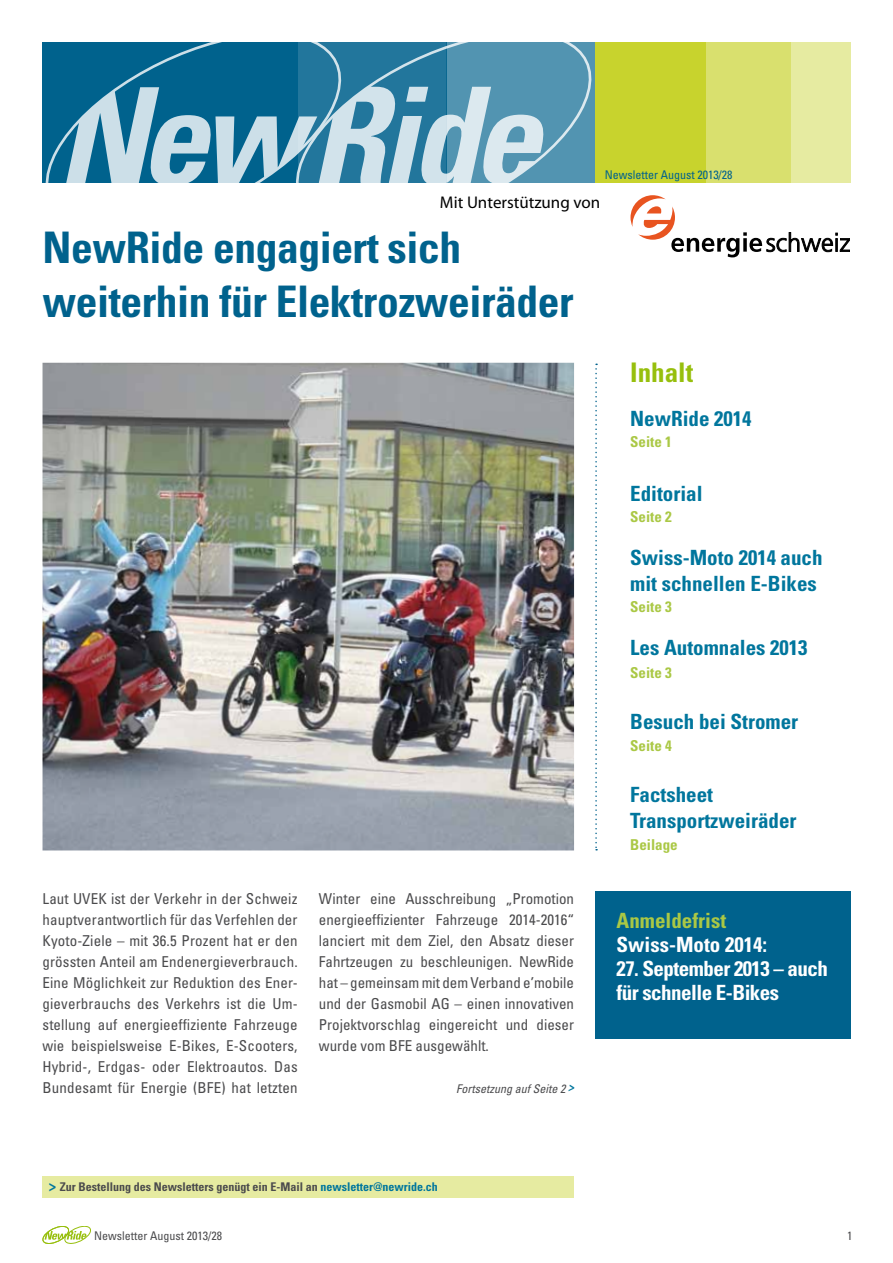
<style>
.page{position:relative;width:893px;height:1263px;background:#fff}
.page>*{position:absolute;margin:0;border:0;box-sizing:border-box;transform-origin:0 0}
.t1{font:700 condensed 43.5px/54px "Univers LT Std";letter-spacing:-.01em;color:#00628d}
.t2{font:700 condensed 27px "Univers LT Std";color:#97bf0d}
.t3{font:700 condensed 21px/25.5px "Univers LT Std";color:#00769d}
.t4{font:700 condensed 21px/24px "Univers LT Std";letter-spacing:-.025em;color:#fff}
.t5{font:700 condensed 21px "Univers LT Std";color:#fff}
.t6{font:700 condensed 21px "Univers LT Std";color:#aac845}
.t7{font:16.95px "Myriad Pro";color:#000}
.t8{font:condensed 15px/21px "Univers LT Std";letter-spacing:.005em;color:#4b4b4d;text-align:justify}
.t9{font:700 condensed 15px "Univers LT Std";color:#aac845}
.t10{font:700 condensed 12px "Univers LT Std";color:#4b4b4d}
.t11{font:condensed 12px "Univers LT Std";color:#4b4b4d}
.t12{font:condensed 12px "Univers LT Std";color:#00628d}
.t13{font:italic condensed 12px "Univers LT Std";color:#4b4b4d}
.s1{font-weight:700;color:#00769d}
.s2{font-size:15px;color:#00769d}
.s3{color:#00769d}
</style>
<div class="page">
<svg style="left:43px;top:1226px;width:48px;height:17px"></svg>
<div style="left:43px;top:1176px;width:531px;height:22px;background:#e6eba1"></div>
<div style="left:791px;top:43px;width:59px;height:140px;background:#e6eba1"></div>
<div style="left:595px;top:43px;width:111px;height:140px;background:#c8d32d"></div>
<div style="left:706px;top:43px;width:85px;height:140px;background:#d9e06e"></div>
<div style="left:44px;top:42px;width:234px;height:141px;background:#00628d"></div>
<svg style="left:66px;top:87px;width:212px;height:96px;background:#66a0ba"></svg>
<svg style="left:278px;top:42px;width:315px;height:141px;background:#66a0ba"></svg>
<svg style="left:595px;top:364px;width:2px;height:486px"></svg>
<svg style="left:630px;top:195px;width:220px;height:62px"></svg>
<div style="left:595px;top:891px;width:255px;height:147px;background:#00628d"></div>
<img style="left:43px;top:363px;width:531px;height:487px">
<p class="t12" style="left:605px;top:167px;width:129px">Newsletter August 2013/28</p>
<p class="t7" style="left:440px;top:193px;width:162px">Mit Unterstützung von</p>
<h1 class="t1" style="left:43px;top:220px;width:533px">NewRide engagiert sich weiterhin für Elektrozweiräder</h1>
<p class="t8" style="left:43px;top:887px;width:257px">Laut UVEK ist der Verkehr in der Schweiz hauptverantwortlich für das Verfehlen der Kyoto-Ziele – mit 36.5 Prozent hat er den grössten Anteil am Endenergieverbrauch.<br>Eine Möglichkeit zur Reduktion des Ener&shy;gieverbrauchs des Verkehrs ist die Um&shy;stellung auf energieeffiziente Fahrzeuge wie beispielsweise E-Bikes, E-Scooters, Hybrid-, Erdgas- oder Elektroautos. Das Bundesamt für Energie (BFE) hat letzten</p>
<p class="t8" style="left:319px;top:887px;width:257px">Winter eine Ausschreibung „Promotion energieeffizienter Fahrzeuge 2014-2016“ lanciert mit dem Ziel, den Absatz dieser Fahrtzeugen zu beschleunigen. NewRide hat – gemeinsam mit dem Verband e’mobile und der Gasmobil AG – einen innovativen Projektvorschlag eingereicht und dieser wurde vom BFE ausgewählt.</p>
<p class="t13" style="left:456px;top:1081px;width:119px">Fortsetzung auf Seite 2 <span class="s1">&gt;</span></p>
<p class="t10" style="left:49px;top:1180px;width:391px"><span class="s2">&gt;</span> Zur Bestellung des Newsletters genügt ein E-Mail an <span class="s3">newsletter@newride.ch</span></p>
<h2 class="t2" style="left:630px;top:356px;width:65px">Inhalt</h2>
<h3 class="t3" style="left:630px;top:405px;width:123px">NewRide 2014</h3>
<p class="t9" style="left:630px;top:432px;width:43px">Seite 1</p>
<h3 class="t3" style="left:630px;top:480px;width:74px">Editorial</h3>
<p class="t9" style="left:630px;top:507px;width:43px">Seite 2</p>
<h3 class="t3" style="left:630px;top:545px;width:194px">Swiss-Moto 2014 auch mit schnellen E-Bikes</h3>
<p class="t9" style="left:630px;top:597px;width:43px">Seite 3</p>
<h3 class="t3" style="left:630px;top:635px;width:179px">Les Automnales 2013</h3>
<p class="t9" style="left:630px;top:663px;width:43px">Seite 3</p>
<h3 class="t3" style="left:630px;top:708px;width:169px">Besuch bei Stromer</h3>
<p class="t9" style="left:630px;top:736px;width:43px">Seite 4</p>
<h3 class="t3" style="left:630px;top:782px;width:168px">Factsheet<br>Transportzweiräder</h3>
<p class="t9" style="left:630px;top:835px;width:49px">Beilage</p>
<h3 class="t6" style="left:617px;top:907px;width:111px">Anmeldefrist</h3>
<h3 class="t5" style="left:617px;top:931px;width:152px">Swiss-Moto 2014:</h3>
<h3 class="t4" style="left:617px;top:956px;width:213px">27. September 2013 – auch für schnelle E-Bikes</h3>
<p class="t11" style="left:94px;top:1228px;width:129px">Newsletter August 2013/28</p>
<p class="t11" style="left:847px;top:1228px;width:7px">1</p>
</div>
